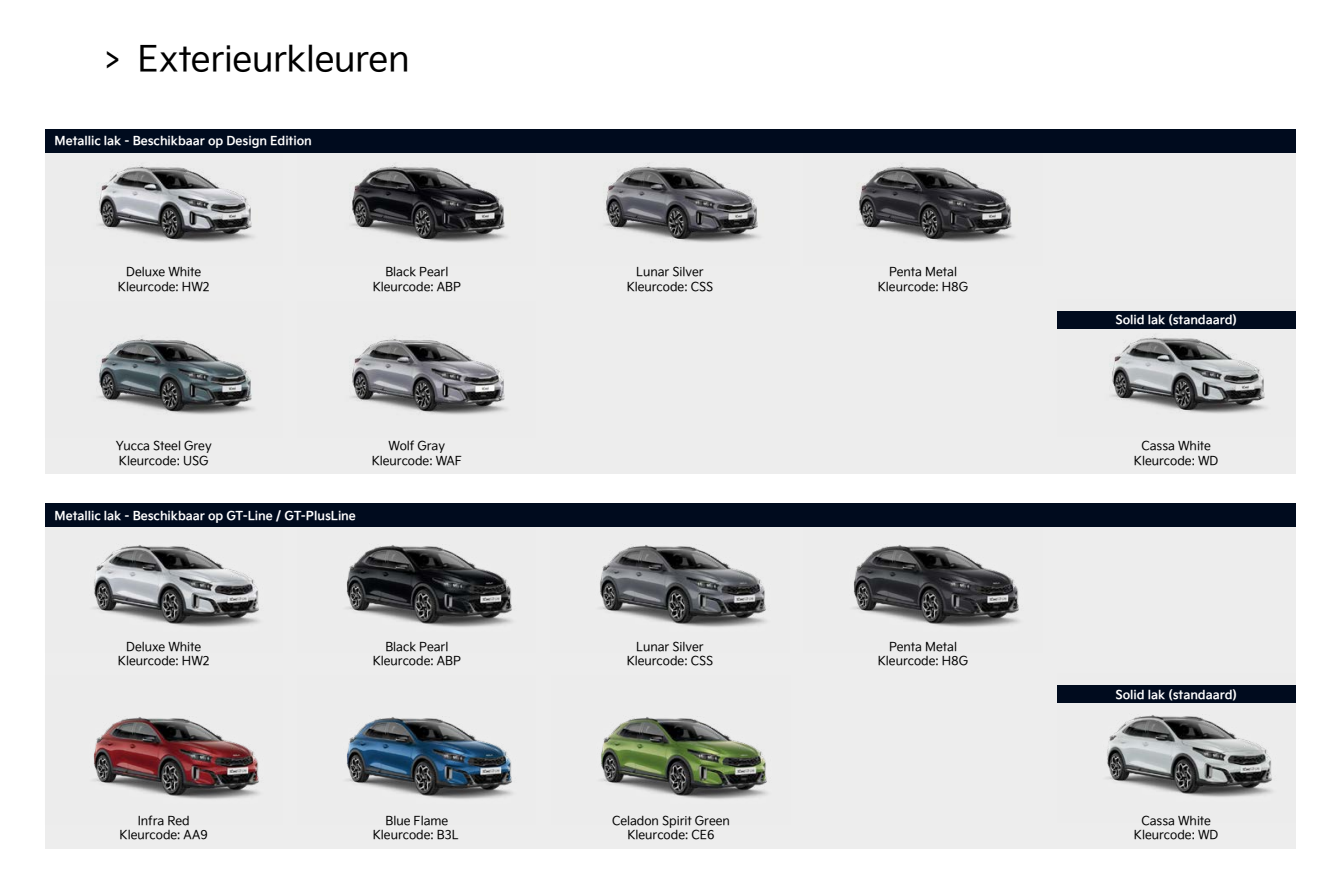
<style>
.page{position:relative;width:1340px;height:893px;background:#fff}
.page>*{position:absolute;margin:0;border:0;box-sizing:border-box;transform-origin:0 0}
.t1{font:35px "Kia Signature OTF Regular";letter-spacing:-.01em;color:#000}
.t2{font:12.25px/14.7px "Kia Signature OTF Regular";letter-spacing:-.005em;color:#000;text-align:center}
.t3{font:12.25px "Kia Signature OTF Bold";letter-spacing:-.005em;color:#fff}
</style>
<div class="page">
<div style="left:45px;top:132px;width:1250px;height:342px;background:#ededed"></div>
<div style="left:45px;top:506px;width:1250px;height:342px;background:#ededed"></div>
<img style="left:93px;top:544px;width:167px;height:83px">
<img style="left:93px;top:716px;width:167px;height:83px">
<img style="left:346px;top:544px;width:167px;height:83px">
<img style="left:346px;top:716px;width:167px;height:83px">
<img style="left:600px;top:717px;width:168px;height:82px">
<img style="left:599px;top:545px;width:168px;height:82px">
<img style="left:853px;top:544px;width:167px;height:83px">
<img style="left:1106px;top:714px;width:167px;height:83px">
<img style="left:351px;top:163px;width:156px;height:80px">
<img style="left:98px;top:165px;width:156px;height:78px">
<img style="left:605px;top:163px;width:155px;height:80px">
<img style="left:858px;top:163px;width:156px;height:80px">
<img style="left:97px;top:336px;width:157px;height:79px">
<img style="left:351px;top:338px;width:156px;height:77px">
<img style="left:1057px;top:328px;width:238px;height:86px">
<div style="left:1057px;top:311px;width:238px;height:17px;background:#000b1e"></div>
<div style="left:1057px;top:685px;width:238px;height:18px;background:#000b1e"></div>
<div style="left:45px;top:129px;width:1250px;height:24px;background:#000b1e"></div>
<div style="left:45px;top:503px;width:1250px;height:24px;background:#000b1e"></div>
<h1 class="t1" style="left:104px;top:33px;width:307px">&gt; Exterieurkleuren</h1>
<p class="t3" style="left:55px;top:132px;width:259px">Metallic lak - Beschikbaar op Design Edition</p>
<p class="t2" style="left:118px;top:264px;width:93px">Deluxe White<br>Kleurcode: HW2</p>
<p class="t2" style="left:373px;top:264px;width:90px">Black Pearl<br>Kleurcode: ABP</p>
<p class="t2" style="left:626px;top:264px;width:88px">Lunar Silver<br>Kleurcode: CSS</p>
<p class="t2" style="left:877px;top:264px;width:92px">Penta Metal<br>Kleurcode: H8G</p>
<p class="t3" style="left:1115px;top:311px;width:123px">Solid lak (standaard)</p>
<p class="t2" style="left:116px;top:438px;width:97px;text-align:left">Yucca Steel Grey<br>Kleurcode: USG</p>
<p class="t2" style="left:372px;top:438px;width:92px">Wolf Gray<br>Kleurcode: WAF</p>
<p class="t2" style="left:1133px;top:438px;width:86px">Cassa White<br>Kleurcode: WD</p>
<p class="t3" style="left:55px;top:506px;width:303px">Metallic lak - Beschikbaar op GT-Line / GT-PlusLine</p>
<p class="t2" style="left:118px;top:638px;width:93px">Deluxe White<br>Kleurcode: HW2</p>
<p class="t2" style="left:373px;top:638px;width:90px">Black Pearl<br>Kleurcode: ABP</p>
<p class="t2" style="left:626px;top:638px;width:88px">Lunar Silver<br>Kleurcode: CSS</p>
<p class="t2" style="left:877px;top:638px;width:92px">Penta Metal<br>Kleurcode: H8G</p>
<p class="t3" style="left:1115px;top:685px;width:123px">Solid lak (standaard)</p>
<p class="t2" style="left:120px;top:812px;width:90px">Infra Red<br>Kleurcode: AA9</p>
<p class="t2" style="left:373px;top:812px;width:87px">Blue Flame<br>Kleurcode: B3L</p>
<p class="t2" style="left:612px;top:812px;width:119px">Celadon Spirit Green<br>Kleurcode: CE6</p>
<p class="t2" style="left:1133px;top:812px;width:86px">Cassa White<br>Kleurcode: WD</p>
</div>
